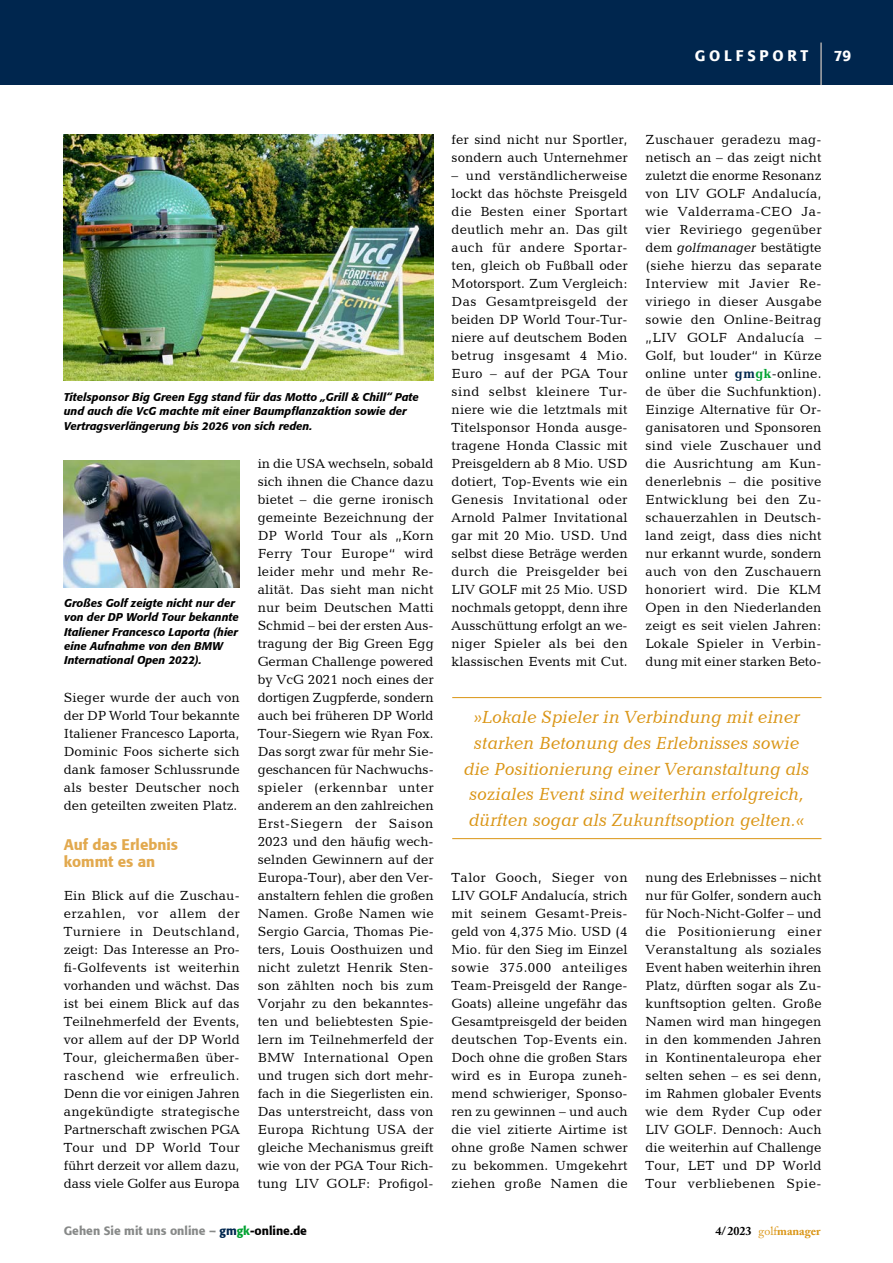
<style>
.page{position:relative;width:893px;height:1263px;background:#fff}
.page>*{position:absolute;margin:0;border:0;box-sizing:border-box;transform-origin:0 0}
.t1{font:italic 18px/25.5px "Candida BT";color:#da9515;text-align:center}
.t2{font:500 15px/16.8px "Formata BQ";color:#e2a94e}
.t3{font:500 15px "Formata BQ";letter-spacing:.25em;color:#fff}
.t4{font:13.5px/18px "Candida BT";letter-spacing:.005em;color:#000;text-align:justify}
.t5{font:500 12px "Formata BQ";color:#878988}
.t6{font:700 12px "Adobe Caslon Pro";color:#da9515}
.t7{font:italic 500 11.25px/14.4px "Formata BQ";color:#000}
.s1{font-style:italic}
.s2{font-weight:700;color:#00264e}
.s3{font-weight:700;color:#00a231}
.s4{color:#00264e}
.s5{color:#00a231}
.s6{color:#000}
.s7{font-weight:400}
</style>
<div class="page">
<div style="left:0;top:0;width:893px;height:85px;background:#00264e"></div>
<hr style="left:821px;top:43px;width:1px;height:42px;background:#fff">
<hr style="left:452px;top:697px;width:369px;height:1px;background:#da9515">
<hr style="left:452px;top:838px;width:369px;height:1px;background:#da9515">
<img style="left:64px;top:134px;width:369px;height:246px">
<img style="left:64px;top:460px;width:175px;height:127px">
<p class="t3" style="left:695px;top:46px;width:115px">GOLFSPORT</p>
<p class="t3" style="left:834px;top:46px;width:19px">79</p>
<p class="t7" style="left:64px;top:390px;width:357px">Titelsponsor Big Green Egg stand für das Motto „Grill &amp; Chill“ Pate und auch die VcG machte mit einer Baumpflanzaktion sowie der<br>Vertragsverlängerung bis 2026 von sich reden.</p>
<p class="t7" style="left:64px;top:596px;width:176px">Großes Golf zeigte nicht nur der von der DP World Tour bekannte<br>Italiener Francesco Laporta (hier eine Aufnahme von den BMW<br>International Open 2022).</p>
<p class="t4" style="left:64px;top:688px;width:177px">Sieger wurde der auch von der DP World Tour bekannte Italiener Francesco Laporta, Dominic Foos sicherte sich dank famoser Schlussrunde als bester Deutscher noch den geteilten zweiten Platz.</p>
<p class="t2" style="left:64px;top:836px;width:116px">Auf das Erlebnis kommt es an</p>
<p class="t4" style="left:64px;top:886px;width:177px">Ein Blick auf die Zuschau&shy;erzahlen, vor allem der Turniere in Deutschland, zeigt: Das Interesse an Pro&shy;fi-Golfevents ist weiterhin vorhanden und wächst. Das ist bei einem Blick auf das Teilnehmerfeld der Events, vor allem auf der DP World Tour, gleichermaßen über&shy;raschend wie erfreulich.<br>Denn die vor einigen Jahren angekündigte strategische Partnerschaft zwischen PGA Tour und DP World Tour führt derzeit vor allem dazu, dass viele Golfer aus Europa</p>
<p class="t4" style="left:258px;top:454px;width:177px">in die USA wechseln, sobald sich ihnen die Chance dazu bietet – die gerne ironisch gemeinte Bezeichnung der DP World Tour als „Korn Ferry Tour Europe“ wird leider mehr und mehr Re&shy;alität. Das sieht man nicht nur beim Deutschen Matti Schmid – bei der ersten Aus&shy;tragung der Big Green Egg German Challenge powered by VcG 2021 noch eines der dortigen Zugpferde, sondern auch bei früheren DP World Tour-Siegern wie Ryan Fox.<br>Das sorgt zwar für mehr Sie&shy;geschancen für Nachwuchs&shy;spieler (erkennbar unter anderem an den zahlreichen Erst-Siegern der Saison 2023 und den häufig wech&shy;selnden Gewinnern auf der Europa-Tour), aber den Ver&shy;anstaltern fehlen die großen Namen. Große Namen wie Sergio Garcia, Thomas Pie&shy;ters, Louis Oosthuizen und nicht zuletzt Henrik Sten&shy;son zählten noch bis zum Vorjahr zu den bekanntes&shy;ten und beliebtesten Spie&shy;lern im Teilnehmerfeld der BMW International Open und trugen sich dort mehr&shy;fach in die Siegerlisten ein.<br>Das unterstreicht, dass von Europa Richtung USA der gleiche Mechanismus greift wie von der PGA Tour Rich&shy;tung LIV GOLF: Profigol-</p>
<p class="t4" style="left:452px;top:130px;width:177px">fer sind nicht nur Sportler, sondern auch Unternehmer</p>
<p class="t4" style="left:452px;top:166px;width:177px">– und verständlicherweise lockt das höchste Preisgeld die Besten einer Sportart deutlich mehr an. Das gilt auch für andere Sportar&shy;ten, gleich ob Fußball oder Motorsport. Zum Vergleich:<br>Das Gesamtpreisgeld der beiden DP World Tour-Tur&shy;niere auf deutschem Boden betrug insgesamt 4 Mio.<br>Euro – auf der PGA Tour sind selbst kleinere Tur&shy;niere wie die letztmals mit Titelsponsor Honda ausge&shy;tragene Honda Classic mit Preisgeldern ab 8 Mio. USD dotiert, Top-Events wie ein Genesis Invitational oder Arnold Palmer Invitational gar mit 20 Mio. USD. Und selbst diese Beträge werden durch die Preisgelder bei LIV GOLF mit 25 Mio. USD nochmals getoppt, denn ihre Ausschüttung erfolgt an we&shy;niger Spieler als bei den klassischen Events mit Cut.</p>
<p class="t4" style="left:646px;top:130px;width:177px">Zuschauer geradezu mag&shy;netisch an – das zeigt nicht zuletzt die enorme Resonanz von LIV GOLF Andalucía, wie Valderrama-CEO Ja&shy;vier Reviriego gegenüber dem <span class="s1">golfmanager</span> bestätigte (siehe hierzu das separate Interview mit Javier Re&shy;viriego in dieser Ausgabe sowie den Online-Beitrag „LIV GOLF Andalucía – Golf, but louder“ in Kürze online unter <span class="s2">gm</span><span class="s3">gk</span>-online. de über die Suchfunktion).<br>Einzige Alternative für Or&shy;ganisatoren und Sponsoren sind viele Zuschauer und die Ausrichtung am Kun&shy;denerlebnis – die positive Entwicklung bei den Zu&shy;schauerzahlen in Deutsch&shy;land zeigt, dass dies nicht nur erkannt wurde, sondern auch von den Zuschauern honoriert wird. Die KLM Open in den Niederlanden zeigt es seit vielen Jahren:<br>Lokale Spieler in Verbin&shy;dung mit einer starken Beto-</p>
<h1 class="t1" style="left:464px;top:704px;width:347px">»Lokale Spieler in Verbindung mit einer starken Betonung des Erlebnisses sowie die Positionierung einer Veranstaltung als soziales Event sind weiterhin erfolgreich, dürften sogar als Zukunftsoption gelten.«</h1>
<p class="t4" style="left:452px;top:868px;width:177px">Talor Gooch, Sieger von LIV GOLF Andalucía, strich mit seinem Gesamt-Preis&shy;geld von 4,375 Mio. USD (4<br>Mio. für den Sieg im Einzel sowie 375.000 anteiliges Team-Preisgeld der Range-Goats) alleine ungefähr das Gesamtpreisgeld der beiden deutschen Top-Events ein.<br>Doch ohne die großen Stars wird es in Europa zuneh&shy;mend schwieriger, Sponso&shy;ren zu gewinnen – und auch die viel zitierte Airtime ist ohne große Namen schwer zu bekommen. Umgekehrt ziehen große Namen die</p>
<p class="t4" style="left:646px;top:868px;width:177px">nung des Erlebnisses – nicht nur für Golfer, sondern auch für Noch-Nicht-Golfer – und die Positionierung einer Veranstaltung als soziales Event haben weiterhin ihren Platz, dürften sogar als Zu&shy;kunftsoption gelten. Große Namen wird man hingegen in den kommenden Jahren in Kontinentaleuropa eher selten sehen – es sei denn, im Rahmen globaler Events wie dem Ryder Cup oder LIV GOLF. Dennoch: Auch die weiterhin auf Challenge Tour, LET und DP World Tour verbliebenen Spie-</p>
<p class="t5" style="left:64px;top:1223px;width:245px">Gehen Sie mit uns online – <span class="s4">gm</span><span class="s5">gk</span><span class="s6">-online.de</span></p>
<p class="t6" style="left:715px;top:1224px;width:107px"><span class="s6">4/2023</span> <span class="s7">golf</span>manager</p>
</div>
